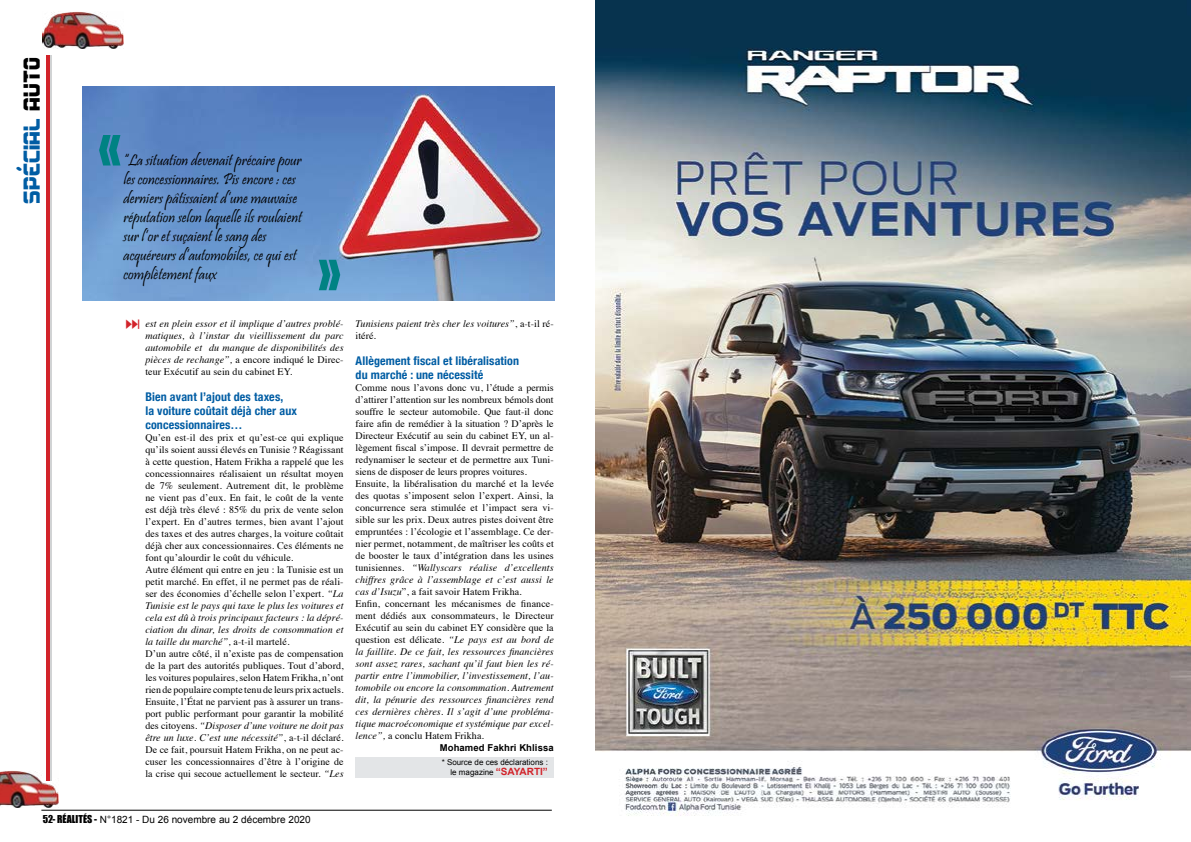
<style>
.page{position:relative;width:1191px;height:842px;background:#fff}
.page>*{position:absolute;margin:0;border:0;box-sizing:border-box;transform-origin:0 0}
.t1{font:900 57px "Benton Sans Extra Comp";color:#008283}
.t2{font:24px "Soldier Laser Condensed";color:#005da4}
.t3{font:16px/19px "Pristina";color:#000}
.t4{font:700 condensed 12px/14px "Helvetica Neue";letter-spacing:.01em;color:#005da4}
.t5{font:10px/12px "Times";letter-spacing:.01em;color:#000}
.t6{font:italic 10px/12px "Times";letter-spacing:.01em;color:#000;text-align:justify}
.t7{font:10px "Arial";color:#000}
.t8{font:700 9.5px "Arial";letter-spacing:.01em;color:#000}
.t9{font:8px/10px "Arial";color:#000;text-align:right}
.s1{color:#000}
.s2{font-style:normal}
.s3{font-style:italic}
.s4{font-weight:700;font-size:10px;color:#d2232a}
.s5{font-family:"Impact"}
</style>
<div class="page">
<hr style="left:41px;top:810px;width:511px;height:1px;background:#000">
<hr style="left:48px;top:55px;width:3px;height:726px;background:#d1d3d4">
<hr style="left:46px;top:55px;width:3px;height:726px;background:#d2232a">
<img style="left:0;top:770px;width:59px;height:37px">
<img style="left:43px;top:11px;width:80px;height:37px">
<img style="left:83px;top:86px;width:472px;height:214px">
<div style="left:355px;top:758px;width:199px;height:20px;background:#e3e5e7"></div>
<img style="left:595px;top:0;width:596px;height:816px">
<svg style="left:319px;top:260px;width:21px;height:30px"></svg>
<h2 class="t2" style="left:17px;top:204px;width:148px;rotate:-90deg">Spécial <span class="s1">Auto</span></h2>
<h1 class="t1" style="left:99px;top:112px;width:24px">«</h1>
<p class="t3" style="left:123px;top:152px;width:180px">“La situation devenait précaire pour les concessionnaires. Pis encore : ces derniers pâtissaient d’une mauvaise réputation selon laquelle ils roulaient sur l’or et suçaient le sang des acquéreurs d’automobiles, ce qui est complètement faux</p>
<p class="t6" style="left:145px;top:317px;width:200px">est en plein essor et il implique d’autres problé&shy;matiques, à l’instar du vieillissement du parc automobile et du manque de disponibilités des pièces de rechange”, <span class="s2">a encore indiqué le Direc&shy;teur Exécutif au sein du cabinet EY.</span></p>
<p class="t4" style="left:145px;top:390px;width:153px">Bien avant l’ajout des taxes,<br>la voiture coûtait déjà cher aux concessionnaires…</p>
<p class="t5" style="left:145px;top:431px;width:200px">Qu’en est-il des prix et qu’est-ce qui explique qu’ils soient aussi élevés en Tunisie ? Réagissant à cette question, Hatem Frikha a rappelé que les concessionnaires réalisaient un résultat moyen de 7% seulement. Autrement dit, le problème ne vient pas d’eux. En fait, le coût de la vente est déjà très élevé : 85% du prix de vente selon l’expert. En d’autres termes, bien avant l’ajout des taxes et des autres charges, la voiture coûtait déjà cher aux concessionnaires. Ces éléments ne font qu’alourdir le coût du véhicule.<br>Autre élément qui entre en jeu : la Tunisie est un petit marché. En effet, il ne permet pas de réali&shy;ser des économies d’échelle selon l’expert. <span class="s3">“La Tunisie est le pays qui taxe le plus les voitures et cela est dû à trois principaux facteurs : la dépré&shy;ciation du dinar, les droits de consommation et la taille du marché”,</span> a-t-il martelé.<br>D’un autre côté, il n’existe pas de compensation de la part des autorités publiques. Tout d’abord, les voitures populaires, selon Hatem Frikha, n’ont rien de populaire compte tenu de leurs prix actuels.<br>Ensuite, l’État ne parvient pas à assurer un trans&shy;port public performant pour garantir la mobilité des citoyens. <span class="s3">“Disposer d’une voiture ne doit pas être un luxe. C’est une nécessité”</span>, a-t-il déclaré.<br>De ce fait, poursuit Hatem Frikha, on ne peut ac&shy;cuser les concessionnaires d’être à l’origine de la crise qui secoue actuellement le secteur. <span class="s3">“Les</span></p>
<p class="t6" style="left:355px;top:317px;width:200px">Tunisiens paient très cher les voitures”<span class="s2">, a-t-il ré&shy;itéré.</span></p>
<p class="t4" style="left:355px;top:354px;width:165px">Allègement fiscal et libéralisation du marché : une nécessité</p>
<p class="t5" style="left:355px;top:381px;width:200px">Comme nous l’avons donc vu, l’étude a permis d’attirer l’attention sur les nombreux bémols dont souffre le secteur automobile. Que faut-il donc faire afin de remédier à la situation ? D’après le Directeur Exécutif au sein du cabinet EY, un al&shy;lègement fiscal s’impose. Il devrait permettre de redynamiser le secteur et de permettre aux Tuni&shy;siens de disposer de leurs propres voitures.<br>Ensuite, la libéralisation du marché et la levée des quotas s’imposent selon l’expert. Ainsi, la concurrence sera stimulée et l’impact sera vi&shy;sible sur les prix. Deux autres pistes doivent être empruntées : l’écologie et l’assemblage. Ce der&shy;nier permet, notamment, de maîtriser les coûts et de booster le taux d’intégration dans les usines tunisiennes. <span class="s3">“Wallyscars réalise d’excellents chiffres grâce à l’assemblage et c’est aussi le cas d’Isuzu</span>”, a fait savoir Hatem Frikha.<br>Enfin, concernant les mécanismes de finance&shy;ment dédiés aux consommateurs, le Directeur Exécutif au sein du cabinet EY considère que la question est délicate. <span class="s3">“Le pays est au bord de la faillite. De ce fait, les ressources financières sont assez rares, sachant qu’il faut bien les ré&shy;partir entre l’immobilier, l’investissement, l’au&shy;tomobile ou encore la consommation. Autrement dit, la pénurie des ressources financières rend ces dernières chères. Il s’agit d’une probléma&shy;tique macroéconomique et systémique par excel&shy;lence”,</span> a conclu Hatem Frikha.</p>
<p class="t8" style="left:440px;top:742px;width:115px">Mohamed Fakhri Khlissa</p>
<p class="t9" style="left:442px;top:757px;width:108px">* Source de ces déclarations : le magazine <span class="s4">“Sayarti”</span></p>
<p class="t7" style="left:43px;top:813px;width:269px"><span class="s5">52- RÉALITÉS -</span> N°1821 - Du 26 novembre au 2 décembre 2020</p>
</div>
